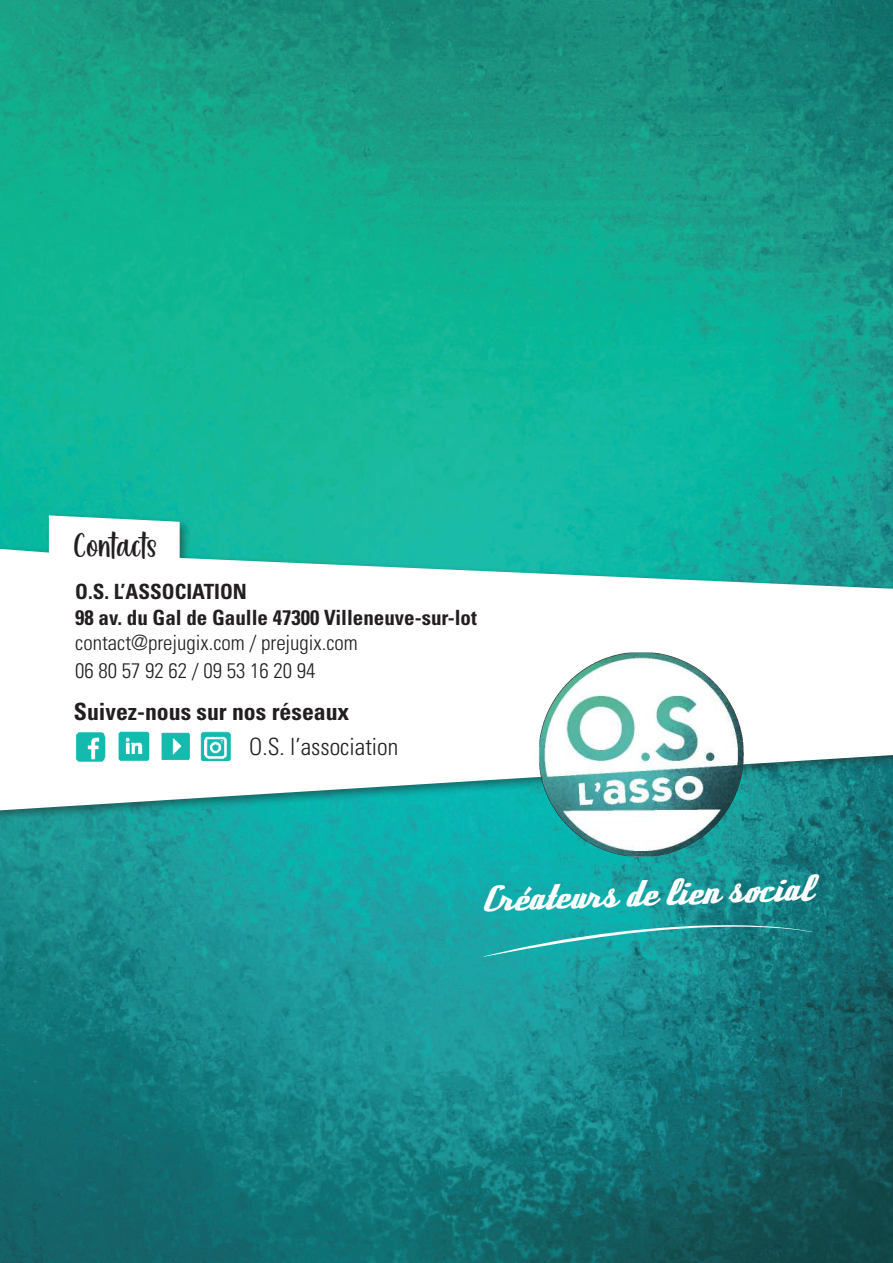
<style>
.page{position:relative;width:893px;height:1263px;background:#fff}
.page>*{position:absolute;margin:0;border:0;box-sizing:border-box;transform-origin:0 0}
.t1{font:45px "Kindand Rich Personal Use";letter-spacing:-.005em;color:#231f20}
.t2{font:34.8px "Deftone Stylus";color:#fff}
.t3{font:700 condensed 23.7px "Univers";color:#231f20}
.t4{font:300 condensed 23.7px "Univers";color:#231f20}
.t5{font:700 condensed 21px/25.2px "Univers";color:#231f20}
.t6{font:300 condensed 21px/28.5px "Univers";color:#231f20}
</style>
<div class="page">
<img style="left:0;top:0;width:893px;height:1263px">
<div style="left:0;top:512px;width:893px;height:324px;background:#231f20;opacity:.5"></div>
<svg style="left:0;top:515px;width:893px;height:295px"></svg>
<img style="left:530px;top:644px;width:223px;height:219px">
<svg style="left:483px;top:925px;width:329px;height:32px;background:#239e9f"></svg>
<img style="left:69px;top:729px;width:44px;height:39px">
<img style="left:154px;top:730px;width:42px;height:36px">
<img style="left:114px;top:730px;width:36px;height:42px">
<img style="left:200px;top:729px;width:36px;height:39px">
<h1 class="t1" style="left:73px;top:529px;width:85px">Contacts</h1>
<p class="t5" style="left:75px;top:579px;width:403px">O.S. L’ASSOCIATION<br>98 av. du Gal de Gaulle 47300 Villeneuve-sur-lot</p>
<p class="t6" style="left:75px;top:628px;width:284px">contact@prejugix.com / prejugix.com<br>06 80 57 92 62 / 09 53 16 20 94</p>
<p class="t3" style="left:74px;top:697px;width:277px">Suivez-nous sur nos réseaux</p>
<p class="t4" style="left:249px;top:732px;width:151px">O.S. l’association</p>
<h2 class="t2" style="left:478px;top:877px;width:332px;rotate:-2deg">Créateurs de lien social</h2>
</div>
